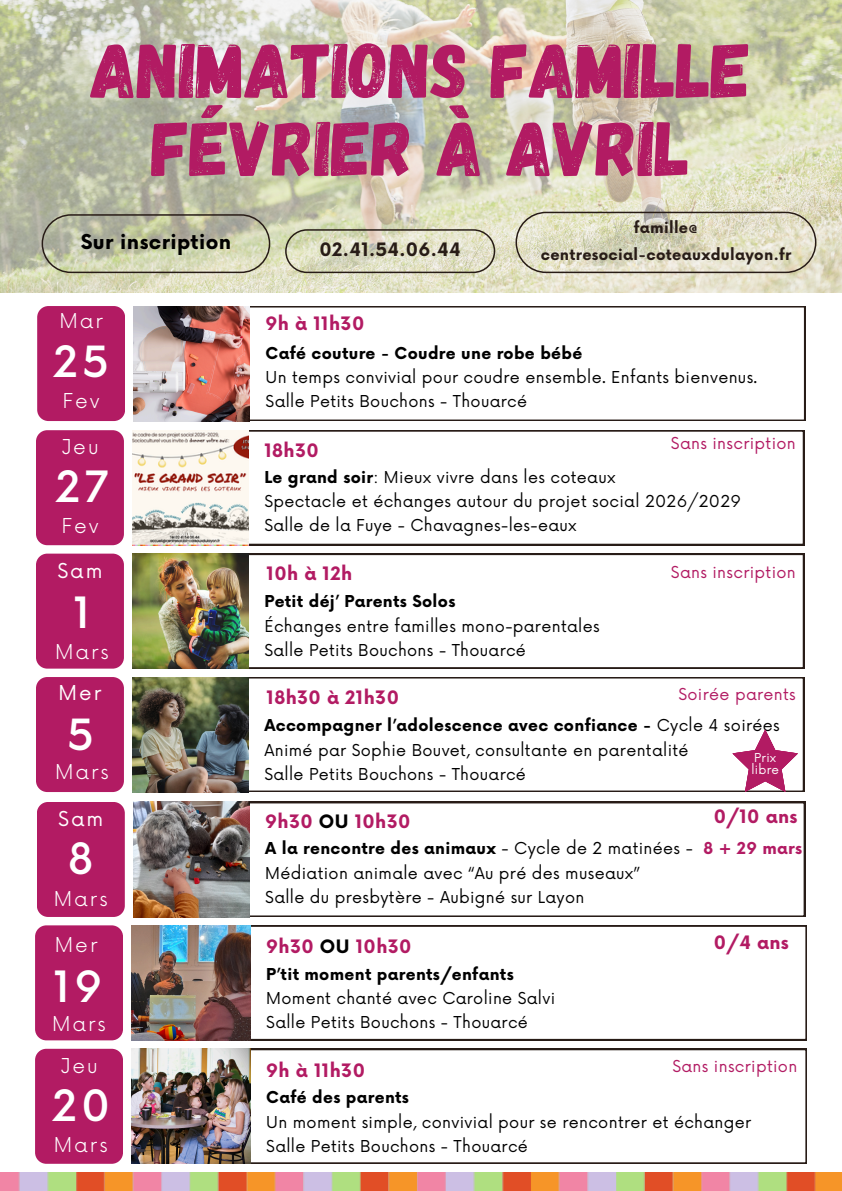
<style>
.page{position:relative;width:842px;height:1191px;background:#fff}
.page>*{position:absolute;margin:0;border:0;box-sizing:border-box;transform-origin:0 0}
.t1{font:77.3px/78px "Gagalin";color:#b21b63;text-align:center}
.t2{font:500 42px "Now";letter-spacing:.1em;color:#fff}
.t3{font:300 20px "Now";letter-spacing:.1em;color:#fff}
.t4{font:700 20px "Now";letter-spacing:.02em;color:#000}
.t5{font:20px "Now";letter-spacing:.1em;color:#fff}
.t6{font:700 18px "Now";letter-spacing:.02em;color:#b21b63}
.t7{font:700 18px "Now";letter-spacing:.02em;color:#281c17}
.t8{font:16px/24.8px "Now";letter-spacing:.02em;color:#000}
.t9{font:700 16px "Now";letter-spacing:.02em;color:#000}
.t10{font:16px "Now";letter-spacing:.02em;color:#b21b63}
.t11{font:700 16px "Now";letter-spacing:.02em;color:#b21b63}
.t12{font:700 15px/27px "Now";letter-spacing:.02em;color:#281c17;text-align:center}
.t13{font:12px/12px "Now";letter-spacing:.02em;color:#fff}
.s1{font-weight:700}
.s2{color:#000}
.s3{font-weight:400}
</style>
<div class="page">
<svg style="left:250px;top:801px;width:555px;height:115px"></svg>
<img style="left:133px;top:801px;width:117px;height:116px">
<img style="left:0;top:0;width:842px;height:292px">
<svg style="left:285px;top:229px;width:210px;height:44px;background:#d2d1b8"></svg>
<svg style="left:42px;top:214px;width:228px;height:59px;background:#bbbda2"></svg>
<svg style="left:515px;top:212px;width:301px;height:61px;background:#d6d3bc"></svg>
<div style="left:37px;top:801px;width:88px;height:115px;background:#b21b63;border-radius:11px"></div>
<img style="left:0;top:1172px;width:842px;height:18px">
<svg style="left:249px;top:430px;width:555px;height:115px"></svg>
<svg style="left:249px;top:553px;width:555px;height:115px"></svg>
<img style="left:132px;top:430px;width:117px;height:115px">
<img style="left:132px;top:553px;width:117px;height:115px">
<div style="left:36px;top:430px;width:88px;height:115px;background:#b21b63;border-radius:11px"></div>
<div style="left:36px;top:553px;width:88px;height:115px;background:#b21b63;border-radius:11px"></div>
<svg style="left:250px;top:306px;width:555px;height:115px"></svg>
<img style="left:134px;top:306px;width:116px;height:115px">
<div style="left:37px;top:306px;width:88px;height:115px;background:#b21b63;border-radius:11px"></div>
<svg style="left:249px;top:677px;width:555px;height:114px"></svg>
<img style="left:132px;top:677px;width:117px;height:115px">
<div style="left:36px;top:677px;width:88px;height:115px;background:#b21b63;border-radius:11px"></div>
<svg style="left:251px;top:925px;width:556px;height:115px"></svg>
<img style="left:132px;top:925px;width:119px;height:115px">
<div style="left:35px;top:925px;width:88px;height:115px;background:#b21b63;border-radius:11px"></div>
<svg style="left:732px;top:729px;width:66px;height:62px"></svg>
<svg style="left:251px;top:1048px;width:556px;height:115px"></svg>
<img style="left:132px;top:1048px;width:119px;height:115px">
<div style="left:35px;top:1048px;width:88px;height:115px;background:#b21b63;border-radius:11px"></div>
<h3 class="t1" style="left:91px;top:28px;width:662px">ANIMATIONS FAMILLE<br>FÉVRIER À AVRIL</h3>
<h1 class="t4" style="left:81px;top:231px;width:152px">Sur inscription</h1>
<h3 class="t3" style="left:59px;top:309px;width:45px">Mar</h3>
<p class="t2" style="left:53px;top:339px;width:57px">25</p>
<h3 class="t3" style="left:63px;top:390px;width:39px">Fev</h3>
<h3 class="t3" style="left:53px;top:391px;width:55px">Mars</h3>
<h5 class="t3" style="left:61px;top:436px;width:39px">Jeu</h5>
<p class="t2" style="left:55px;top:464px;width:55px">27</p>
<p class="t3" style="left:61px;top:514px;width:39px">Fev</p>
<h4 class="t3" style="left:52px;top:516px;width:55px">Mars</h4>
<h3 class="t5" style="left:57px;top:559px;width:47px">Sam</h3>
<p class="t2" style="left:74px;top:590px;width:18px">1</p>
<h3 class="t3" style="left:55px;top:641px;width:55px">Mars</h3>
<p class="t5" style="left:59px;top:681px;width:44px">Mer</p>
<p class="t2" style="left:68px;top:711px;width:28px">5</p>
<h5 class="t3" style="left:55px;top:761px;width:55px">Mars</h5>
<h3 class="t5" style="left:58px;top:807px;width:47px">Sam</h3>
<p class="t2" style="left:68px;top:836px;width:27px">8</p>
<h5 class="t3" style="left:54px;top:887px;width:55px">Mars</h5>
<p class="t7" style="left:320px;top:240px;width:143px">02.41.54.06.44</p>
<h3 class="t6" style="left:266px;top:314px;width:100px">9h à 11h30</h3>
<h2 class="t12" style="left:541px;top:215px;width:252px">famille@ centresocial-coteauxdulayon.fr</h2>
<p class="t9" style="left:266px;top:344px;width:318px">Café couture - Coudre une robe bébé</p>
<h5 class="t8" style="left:266px;top:366px;width:493px;line-height:24px">Un temps convivial pour coudre ensemble. Enfants bienvenus.<br>Salle Petits Bouchons - Thouarcé</h5>
<h5 class="t6" style="left:264px;top:440px;width:56px">18h30</h5>
<h2 class="t10" style="left:671px;top:434px;width:126px">Sans inscription</h2>
<p class="t8" style="left:264px;top:465px;width:353px"><span class="s1">Le grand soir</span>: Mieux vivre dans les coteaux</p>
<h2 class="t8" style="left:264px;top:490px;width:478px;line-height:24px">Spectacle et échanges autour du projet social 2026/2029<br>Salle de la Fuye - Chavagnes-les-eaux</h2>
<h3 class="t6" style="left:267px;top:564px;width:87px">10h à 12h</h3>
<p class="t8" style="left:264px;top:590px;width:337px"><span class="s1">Petit déj’ Parents Solos<br></span>Échanges entre familles mono-parentales</p>
<h3 class="t8" style="left:264px;top:638px;width:263px">Salle Petits Bouchons - Thouarcé</h3>
<h3 class="t10" style="left:671px;top:563px;width:126px">Sans inscription</h3>
<h3 class="t6" style="left:267px;top:687px;width:134px">18h30 à 21h30</h3>
<p class="t10" style="left:678px;top:685px;width:119px">Soirée parents</p>
<h5 class="t8" style="left:264px;top:713px;width:517px"><span class="s1">Accompagner l’adolescence avec confiance -</span> Cycle 4 soirées<br>Animé par Sophie Bouvet, consultante en parentalité</h5>
<p class="t8" style="left:264px;top:762px;width:263px">Salle Petits Bouchons - Thouarcé</p>
<p class="t13" style="left:751px;top:751px;width:29px">Prix libre</p>
<h5 class="t6" style="left:265px;top:812px;width:147px">9h30 <span class="s2">OU</span> 10h30</h5>
<h2 class="t6" style="left:714px;top:806px;width:85px">0/10 ans</h2>
<p class="t9" style="left:265px;top:839px;width:429px">A la rencontre des animaux <span class="s3">- Cycle de 2 matinées -</span></p>
<h2 class="t11" style="left:703px;top:839px;width:100px">8 + 29 mars</h2>
<h2 class="t8" style="left:265px;top:862px;width:376px;line-height:24px">Médiation animale avec “Au pré des museaux”<br>Salle du presbytère - Aubigné sur Layon</h2>
<p class="t3" style="left:55px;top:933px;width:44px">Mer</p>
<h3 class="t6" style="left:266px;top:936px;width:147px">9h30 <span class="s2">OU</span> 10h30</h3>
<p class="t2" style="left:54px;top:964px;width:50px">19</p>
<h3 class="t3" style="left:52px;top:1012px;width:55px">Mars</h3>
<h2 class="t8" style="left:266px;top:962px;width:290px"><span class="s1">P’tit moment parents/enfants<br></span>Moment chanté avec Caroline Salvi</h2>
<h2 class="t8" style="left:266px;top:1010px;width:263px">Salle Petits Bouchons - Thouarcé</h2>
<h3 class="t3" style="left:60px;top:1054px;width:39px">Jeu</h3>
<p class="t6" style="left:266px;top:1060px;width:100px">9h à 11h30</p>
<h5 class="t6" style="left:714px;top:932px;width:77px">0/4 ans</h5>
<p class="t10" style="left:672px;top:1057px;width:126px">Sans inscription</p>
<p class="t2" style="left:52px;top:1082px;width:60px">20</p>
<h3 class="t3" style="left:54px;top:1133px;width:55px">Mars</h3>
<h2 class="t8" style="left:266px;top:1085px;width:486px"><span class="s1">Café des parents<br></span>Un moment simple, convivial pour se rencontrer et échanger</h2>
<h5 class="t8" style="left:266px;top:1134px;width:263px">Salle Petits Bouchons - Thouarcé</h5>
</div>
